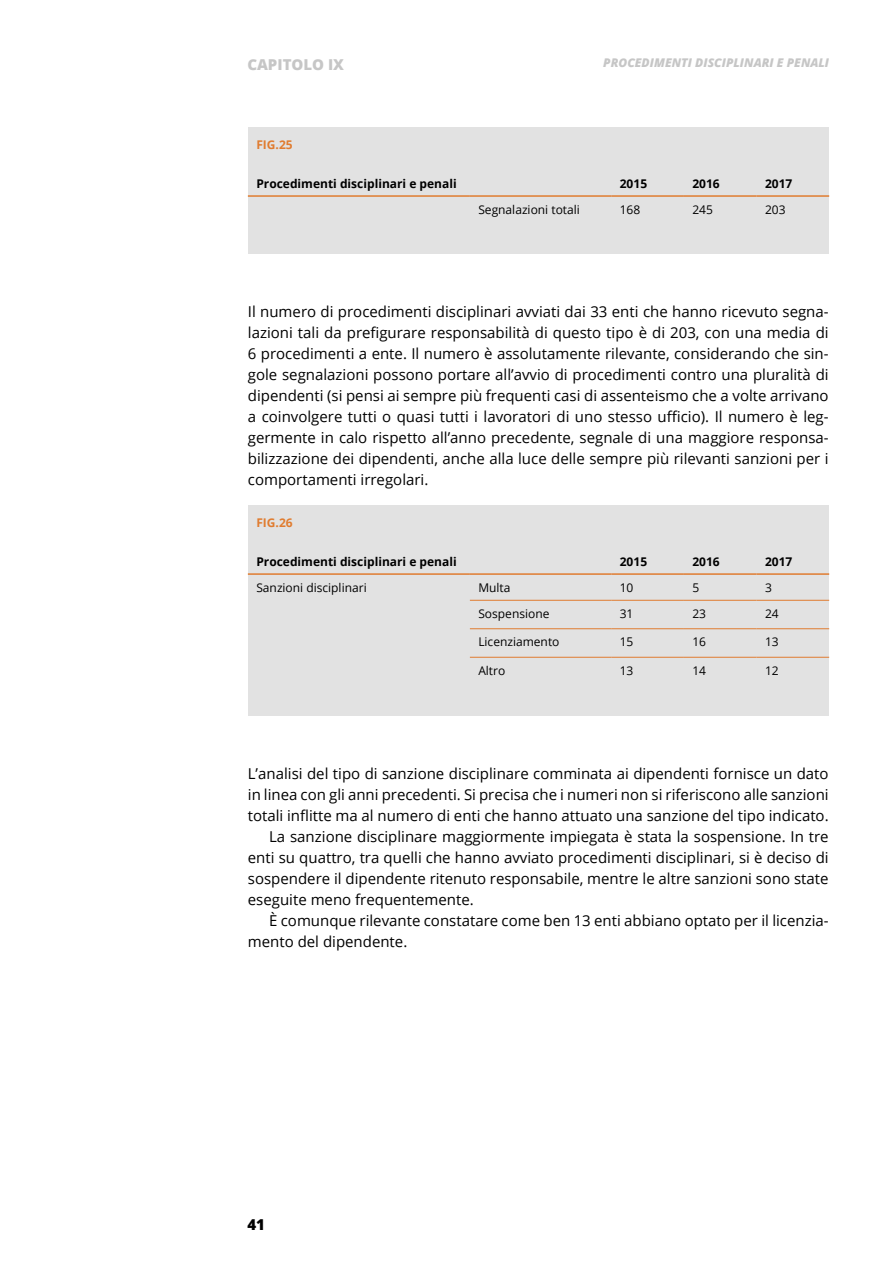
<style>
.page{position:relative;width:893px;height:1263px;background:#fff}
.page>*{position:absolute;margin:0;border:0;box-sizing:border-box;transform-origin:0 0}
.t1{font:15px/21px "Open Sans";color:#000;text-align:justify}
.t2{font:800 15px "Open Sans";color:#c6c6c6}
.t3{font:800 15px "Open Sans";color:#000}
.t4{font:12px "Open Sans";color:#000}
.t5{font:700 12px "Open Sans";color:#000}
.t6{font:italic 800 12px "Open Sans";color:#c6c6c6}
.t7{font:700 12px "Open Sans";color:#e07c30}
</style>
<div class="page">
<div style="left:248px;top:128px;width:581px;height:126px;background:#e2e2e2"></div>
<div style="left:248px;top:506px;width:581px;height:210px;background:#e2e2e2"></div>
<hr style="left:248px;top:195px;width:222px;height:2px;background:#e07c30">
<hr style="left:470px;top:195px;width:141px;height:2px;background:#e07c30">
<hr style="left:611px;top:195px;width:73px;height:2px;background:#e07c30">
<hr style="left:684px;top:195px;width:72px;height:2px;background:#e07c30">
<hr style="left:756px;top:195px;width:73px;height:2px;background:#e07c30">
<hr style="left:248px;top:573px;width:222px;height:2px;background:#e07c30">
<hr style="left:470px;top:573px;width:141px;height:2px;background:#e07c30">
<hr style="left:611px;top:573px;width:73px;height:2px;background:#e07c30">
<hr style="left:684px;top:573px;width:72px;height:2px;background:#e07c30">
<hr style="left:756px;top:573px;width:73px;height:2px;background:#e07c30">
<hr style="left:470px;top:600px;width:141px;height:1px;background:#e07c30">
<hr style="left:611px;top:600px;width:73px;height:1px;background:#e07c30">
<hr style="left:684px;top:600px;width:72px;height:1px;background:#e07c30">
<hr style="left:756px;top:600px;width:73px;height:1px;background:#e07c30">
<hr style="left:470px;top:628px;width:141px;height:1px;background:#e07c30">
<hr style="left:611px;top:628px;width:73px;height:1px;background:#e07c30">
<hr style="left:684px;top:628px;width:72px;height:1px;background:#e07c30">
<hr style="left:756px;top:628px;width:73px;height:1px;background:#e07c30">
<hr style="left:470px;top:657px;width:141px;height:1px;background:#e07c30">
<hr style="left:611px;top:657px;width:73px;height:1px;background:#e07c30">
<hr style="left:684px;top:657px;width:72px;height:1px;background:#e07c30">
<hr style="left:756px;top:657px;width:73px;height:1px;background:#e07c30">
<p class="t2" style="left:247px;top:53px;width:98px">CAPITOLO IX</p>
<p class="t6" style="left:603px;top:54px;width:227px">PROCEDIMENTI DISCIPLINARI E PENALI</p>
<p class="t7" style="left:256px;top:136px;width:38px">FIG.25</p>
<p class="t5" style="left:256px;top:175px;width:202px">Procedimenti disciplinari e penali</p>
<p class="t5" style="left:620px;top:175px;width:29px">2015</p>
<p class="t5" style="left:692px;top:175px;width:29px">2016</p>
<p class="t5" style="left:765px;top:175px;width:29px">2017</p>
<p class="t4" style="left:478px;top:201px;width:103px">Segnalazioni totali</p>
<p class="t4" style="left:620px;top:201px;width:22px">168</p>
<p class="t4" style="left:692px;top:201px;width:22px">245</p>
<p class="t4" style="left:765px;top:201px;width:22px">203</p>
<p class="t1" style="left:248px;top:300px;width:582px">Il numero di procedimenti disciplinari avviati dai 33 enti che hanno ricevuto segna&shy;lazioni tali da prefigurare responsabilità di questo tipo è di 203, con una media di 6 procedimenti a ente. Il numero è assolutamente rilevante, considerando che sin&shy;gole segnalazioni possono portare all’avvio di procedimenti contro una pluralità di dipendenti (si pensi ai sempre più frequenti casi di assenteismo che a volte arrivano a coinvolgere tutti o quasi tutti i lavoratori di uno stesso ufficio). Il numero è leg&shy;germente in calo rispetto all’anno precedente, segnale di una maggiore responsa&shy;bilizzazione dei dipendenti, anche alla luce delle sempre più rilevanti sanzioni per i comportamenti irregolari.</p>
<p class="t7" style="left:256px;top:514px;width:38px">FIG.26</p>
<p class="t5" style="left:256px;top:553px;width:202px">Procedimenti disciplinari e penali</p>
<p class="t5" style="left:620px;top:553px;width:29px">2015</p>
<p class="t5" style="left:692px;top:553px;width:29px">2016</p>
<p class="t5" style="left:765px;top:553px;width:29px">2017</p>
<p class="t4" style="left:256px;top:579px;width:112px">Sanzioni disciplinari</p>
<p class="t4" style="left:478px;top:579px;width:34px">Multa</p>
<p class="t4" style="left:620px;top:579px;width:15px">10</p>
<p class="t4" style="left:692px;top:579px;width:8px">5</p>
<p class="t4" style="left:765px;top:579px;width:8px">3</p>
<p class="t4" style="left:478px;top:605px;width:73px">Sospensione</p>
<p class="t4" style="left:620px;top:605px;width:15px">31</p>
<p class="t4" style="left:692px;top:605px;width:15px">23</p>
<p class="t4" style="left:765px;top:605px;width:15px">24</p>
<p class="t4" style="left:478px;top:634px;width:83px">Licenziamento</p>
<p class="t4" style="left:620px;top:634px;width:15px">15</p>
<p class="t4" style="left:692px;top:634px;width:15px">16</p>
<p class="t4" style="left:765px;top:634px;width:15px">13</p>
<p class="t4" style="left:478px;top:662px;width:29px">Altro</p>
<p class="t4" style="left:620px;top:662px;width:15px">13</p>
<p class="t4" style="left:692px;top:662px;width:15px">14</p>
<p class="t4" style="left:765px;top:662px;width:15px">12</p>
<p class="t1" style="left:248px;top:762px;width:582px">L’analisi del tipo di sanzione disciplinare comminata ai dipendenti fornisce un dato</p>
<p class="t1" style="left:248px;top:783px;width:582px">in linea con gli anni precedenti. Si precisa che i numeri non si riferiscono alle sanzioni</p>
<p class="t1" style="left:248px;top:804px;width:582px">totali inflitte ma al numero di enti che hanno attuato una sanzione del tipo indicato.</p>
<p class="t1" style="left:269px;top:825px;width:561px">La sanzione disciplinare maggiormente impiegata è stata la sospensione. In tre</p>
<p class="t1" style="left:248px;top:846px;width:582px">enti su quattro, tra quelli che hanno avviato procedimenti disciplinari, si è deciso di</p>
<p class="t1" style="left:248px;top:867px;width:582px">sospendere il dipendente ritenuto responsabile, mentre le altre sanzioni sono state</p>
<p class="t1" style="left:248px;top:888px;width:227px">eseguite meno frequentemente.</p>
<p class="t1" style="left:269px;top:909px;width:561px">È comunque rilevante constatare come ben 13 enti abbiano optato per il licenzia-</p>
<p class="t1" style="left:248px;top:930px;width:161px">mento del dipendente.</p>
<p class="t3" style="left:247px;top:1213px;width:19px">41</p>
</div>
